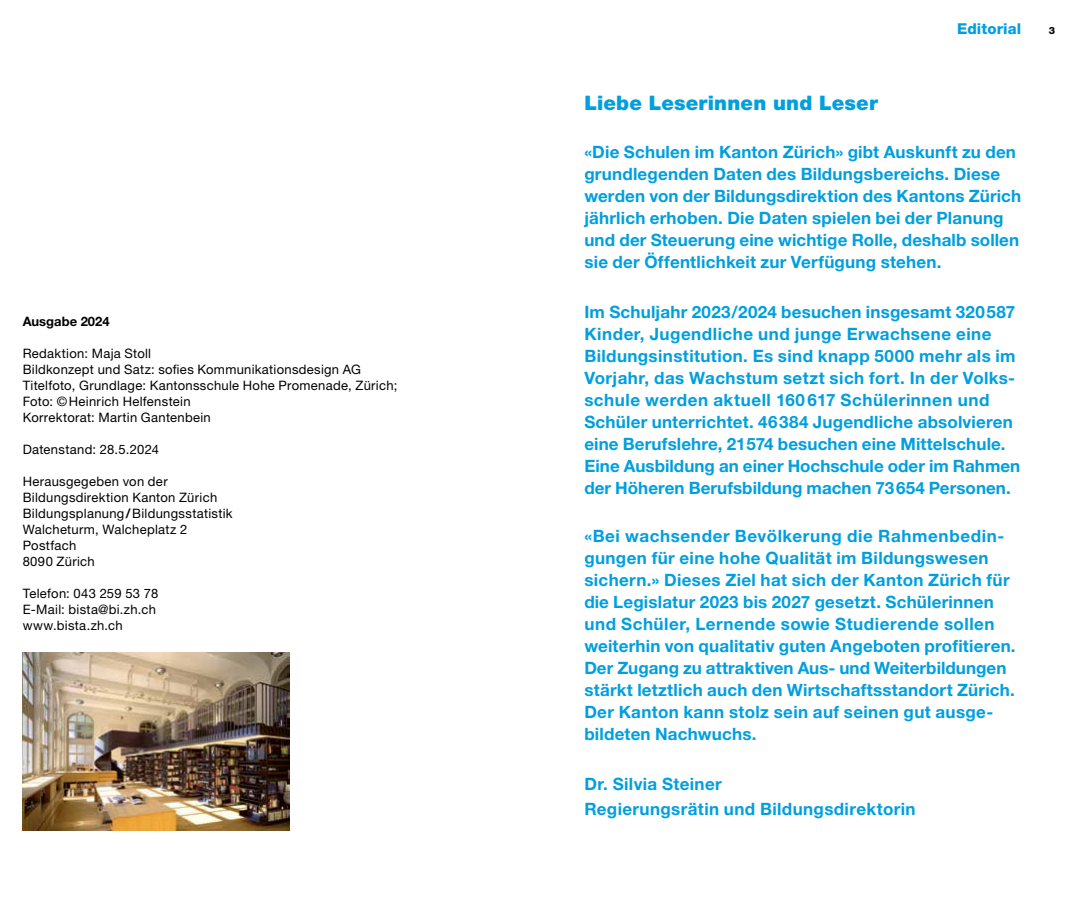
<style>
.page{position:relative;width:1078px;height:908px;background:#fff}
.page>*{position:absolute;margin:0;border:0;box-sizing:border-box;transform-origin:0 0}
.t1{font:900 20px "Helvetica Neue LT Std";letter-spacing:.01em;color:#009fe0}
.t2{font:700 17px/22px "Helvetica Neue LT Std";letter-spacing:.015em;color:#009fe0}
.t3{font:800 15px "Helvetica Neue LT Std";letter-spacing:.01em;color:#009fe0}
.t4{font:13px/16px "Helvetica Neue LT Std";letter-spacing:.025em;color:#000}
.t5{font:700 13px "Helvetica Neue LT Std";color:#000}
.t6{font:800 10px "Helvetica Neue LT Std";color:#000}
.s1{font-weight:700}
</style>
<div class="page">
<img style="left:23px;top:652px;width:266px;height:178px">
<p class="t5" style="left:23px;top:313px;width:88px">Ausgabe 2024</p>
<p class="t4" style="left:23px;top:345px;width:376px">Redaktion: Maja Stoll<br>Bildkonzept und Satz: sofies Kommunikationsdesign AG Titelfoto, Grundlage: Kantonsschule Hohe Promenade, Zürich; Foto: ©Heinrich Helfenstein<br>Korrektorat: Martin Gantenbein</p>
<p class="t4" style="left:23px;top:441px;width:138px">Datenstand: 28.5.2024</p>
<p class="t4" style="left:23px;top:473px;width:211px">Herausgegeben von der<br>Bildungsdirektion Kanton Zürich<br>Bildungsplanung<span class="s1">/</span>Bildungsstatistik<br>Walcheturm, Walcheplatz 2<br>Postfach<br>8090 Zürich</p>
<p class="t4" style="left:23px;top:585px;width:137px">Telefon: 043 259 53 78<br>E-Mail: bista@bi.zh.ch www.bista.zh.ch</p>
<p class="t3" style="left:956px;top:20px;width:66px">Editorial</p>
<p class="t6" style="left:1048px;top:25px;width:8px">3</p>
<p class="t1" style="left:584px;top:91px;width:295px">Liebe Leserinnen und Leser</p>
<p class="t2" style="left:584px;top:140px;width:438px">«Die Schulen im Kanton Zürich» gibt Auskunft zu den grundlegenden Daten des Bildungsbereichs. Diese werden von der Bildungsdirektion des Kantons Zürich jährlich erhoben. Die Daten spielen bei der Planung und der Steuerung eine wichtige Rolle, deshalb sollen sie der Öffentlichkeit zur Verfügung stehen.</p>
<p class="t2" style="left:584px;top:300px;width:437px">Im Schuljahr 2023/2024 besuchen insgesamt 320587<br>Kinder, Jugendliche und junge Erwachsene eine Bildungsinstitution. Es sind knapp 5000 mehr als im Vorjahr, das Wachstum setzt sich fort. In der Volks&shy;schule werden aktuell 160 617 Schülerinnen und Schüler unterrichtet. 46384 Jugendliche absolvieren eine Berufslehre, 21574 besuchen eine Mittelschule.<br>Eine Ausbildung an einer Hochschule oder im Rahmen der Höheren Berufsbildung machen 73654 Personen.</p>
<p class="t2" style="left:584px;top:524px;width:432px">«Bei wachsender Bevölkerung die Rahmenbedin&shy;gungen für eine hohe Qualität im Bildungswesen sichern.» Dieses Ziel hat sich der Kanton Zürich für die Legislatur 2023 bis 2027 gesetzt. Schülerinnen und Schüler, Lernende sowie Studierende sollen weiterhin von qualitativ guten Angeboten profitieren.<br>Der Zugang zu attraktiven Aus- und Weiterbildungen stärkt letztlich auch den Wirtschaftsstandort Zürich.<br>Der Kanton kann stolz sein auf seinen gut ausge&shy;bildeten Nachwuchs.</p>
<p class="t2" style="left:584px;top:771px;width:332px;line-height:24px">Dr. Silvia Steiner<br>Regierungsrätin und Bildungsdirektorin</p>
</div>
